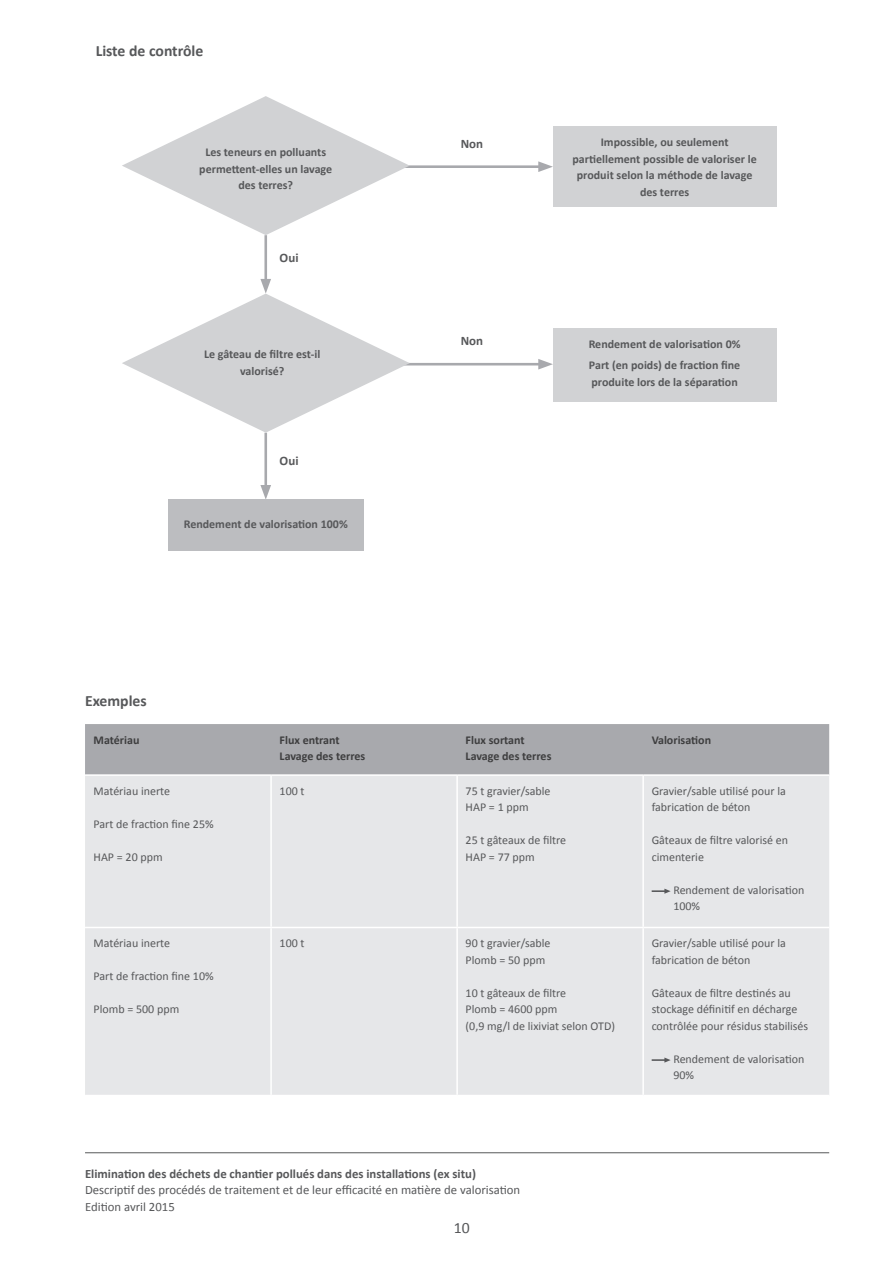
<style>
.page{position:relative;width:893px;height:1263px;background:#fff}
.page>*{position:absolute;margin:0;border:0;box-sizing:border-box;transform-origin:0 0}
.t1{font:700 15.75px "Calibri";color:#57585a}
.t2{font:15.75px "Calibri";color:#57585a}
.t3{font:700 12.9px "Calibri";color:#57585a}
.t4{font:12.75px/16.5px "Calibri";color:#57585a}
.t5{font:700 12.75px "Calibri";color:#57585a}
.t6{font:12px/16.5px "Calibri";color:#57585a}
.t7{font:700 12px/16.5px "Calibri";color:#57585a;text-align:center}
.t8{font:700 12px/16.5px "Calibri";color:#3e3e3f}
</style>
<div class="page">
<hr style="left:85px;top:1152px;width:744px;height:1px;background:#57585a">
<div style="left:85px;top:724px;width:744px;height:50px;background:#a8a9ad"></div>
<div style="left:85px;top:776px;width:744px;height:319px;background:#e6e7e9"></div>
<hr style="left:85px;top:927px;width:186px;height:1px;background:#fff">
<hr style="left:271px;top:927px;width:186px;height:1px;background:#fff">
<hr style="left:457px;top:927px;width:186px;height:1px;background:#fff">
<hr style="left:643px;top:927px;width:186px;height:1px;background:#fff">
<hr style="left:270px;top:776px;width:2px;height:151px;background:#fff">
<hr style="left:456px;top:776px;width:2px;height:151px;background:#fff">
<hr style="left:270px;top:928px;width:2px;height:167px;background:#fff">
<hr style="left:456px;top:928px;width:2px;height:167px;background:#fff">
<hr style="left:642px;top:776px;width:2px;height:151px;background:#fff">
<hr style="left:642px;top:928px;width:2px;height:167px;background:#fff">
<svg style="left:652px;top:889px;width:19px;height:5px"></svg>
<svg style="left:652px;top:1057px;width:19px;height:6px"></svg>
<hr style="left:264px;top:235px;width:3px;height:49px;background:#a8a9ad">
<hr style="left:264px;top:433px;width:3px;height:57px;background:#a8a9ad">
<svg style="left:260px;top:485px;width:11px;height:15px"></svg>
<div style="left:553px;top:126px;width:223px;height:81px;background:#d1d2d4"></div>
<div style="left:553px;top:328px;width:223px;height:74px;background:#d1d2d4"></div>
<div style="left:168px;top:500px;width:196px;height:51px;background:#bcbdc0"></div>
<hr style="left:402px;top:165px;width:141px;height:3px;background:#a8a9ad">
<svg style="left:538px;top:161px;width:15px;height:11px"></svg>
<hr style="left:402px;top:363px;width:141px;height:2px;background:#a8a9ad">
<svg style="left:538px;top:359px;width:15px;height:10px"></svg>
<svg style="left:122px;top:96px;width:288px;height:139px"></svg>
<svg style="left:122px;top:279px;width:288px;height:154px"></svg>
<h1 class="t1" style="left:96px;top:41px;width:109px">Liste de contrôle</h1>
<p class="t7" style="left:199px;top:144px;width:134px">Les teneurs en polluants permettent-elles un lavage des terres?</p>
<p class="t3" style="left:280px;top:250px;width:20px">Oui</p>
<p class="t7" style="left:204px;top:346px;width:118px">Le gâteau de filtre est-il valorisé?</p>
<p class="t3" style="left:280px;top:453px;width:20px">Oui</p>
<p class="t7" style="left:184px;top:515px;width:166px">Rendement de valorisation 100%</p>
<p class="t3" style="left:461px;top:135px;width:24px">Non</p>
<p class="t3" style="left:461px;top:333px;width:24px">Non</p>
<p class="t7" style="left:572px;top:133px;width:186px">Impossible, ou seulement partiellement possible de valoriser le produit selon la méthode de lavage des terres</p>
<p class="t7" style="left:589px;top:333px;width:153px;line-height:20.7px;text-align:left">Rendement de valorisation 0%<br>Part (en poids) de fraction fine</p>
<p class="t7" style="left:591px;top:373px;width:148px">produite lors de la séparation</p>
<h1 class="t1" style="left:85px;top:691px;width:63px">Exemples</h1>
<p class="t8" style="left:94px;top:731px;width:47px">Matériau</p>
<p class="t8" style="left:280px;top:731px;width:87px">Flux entrant<br>Lavage des terres</p>
<p class="t8" style="left:466px;top:731px;width:87px">Flux sortant<br>Lavage des terres</p>
<p class="t8" style="left:652px;top:731px;width:61px">Valorisation</p>
<p class="t6" style="left:94px;top:782px;width:78px">Matériau inerte</p>
<p class="t6" style="left:94px;top:815px;width:122px">Part de fraction fine 25%</p>
<p class="t6" style="left:94px;top:848px;width:71px">HAP = 20 ppm</p>
<p class="t6" style="left:280px;top:782px;width:26px">100 t</p>
<p class="t6" style="left:466px;top:782px;width:86px">75 t gravier/sable<br>HAP = 1 ppm</p>
<p class="t6" style="left:466px;top:831px;width:102px">25 t gâteaux de filtre<br>HAP = 77 ppm</p>
<p class="t6" style="left:652px;top:782px;width:136px">Gravier/sable utilisé pour la fabrication de béton</p>
<p class="t6" style="left:652px;top:831px;width:138px">Gâteaux de filtre valorisé en cimenterie</p>
<p class="t6" style="left:673px;top:881px;width:132px">Rendement de valorisation<br>100%</p>
<p class="t6" style="left:94px;top:934px;width:78px">Matériau inerte</p>
<p class="t6" style="left:94px;top:967px;width:122px">Part de fraction fine 10%</p>
<p class="t6" style="left:94px;top:1000px;width:87px">Plomb = 500 ppm</p>
<p class="t6" style="left:280px;top:934px;width:26px">100 t</p>
<p class="t6" style="left:466px;top:934px;width:86px">90 t gravier/sable<br>Plomb = 50 ppm</p>
<p class="t6" style="left:466px;top:984px;width:151px">10 t gâteaux de filtre<br>Plomb = 4600 ppm<br>(0,9 mg/l de lixiviat selon OTD)</p>
<p class="t5" style="left:85px;top:1166px;width:392px">Elimination des déchets de chantier pollués dans des installations (ex situ)</p>
<p class="t4" style="left:85px;top:1181px;width:437px">Descriptif des procédés de traitement et de leur efficacité en matière de valorisation<br>Edition avril 2015</p>
<h1 class="t2" style="left:454px;top:1218px;width:17px">10</h1>
<p class="t6" style="left:652px;top:934px;width:136px">Gravier/sable utilisé pour la fabrication de béton</p>
<p class="t6" style="left:652px;top:984px;width:158px">Gâteaux de filtre destinés au stockage définitif en décharge contrôlée pour résidus stabilisés</p>
<p class="t6" style="left:673px;top:1050px;width:132px">Rendement de valorisation<br>90%</p>
</div>
